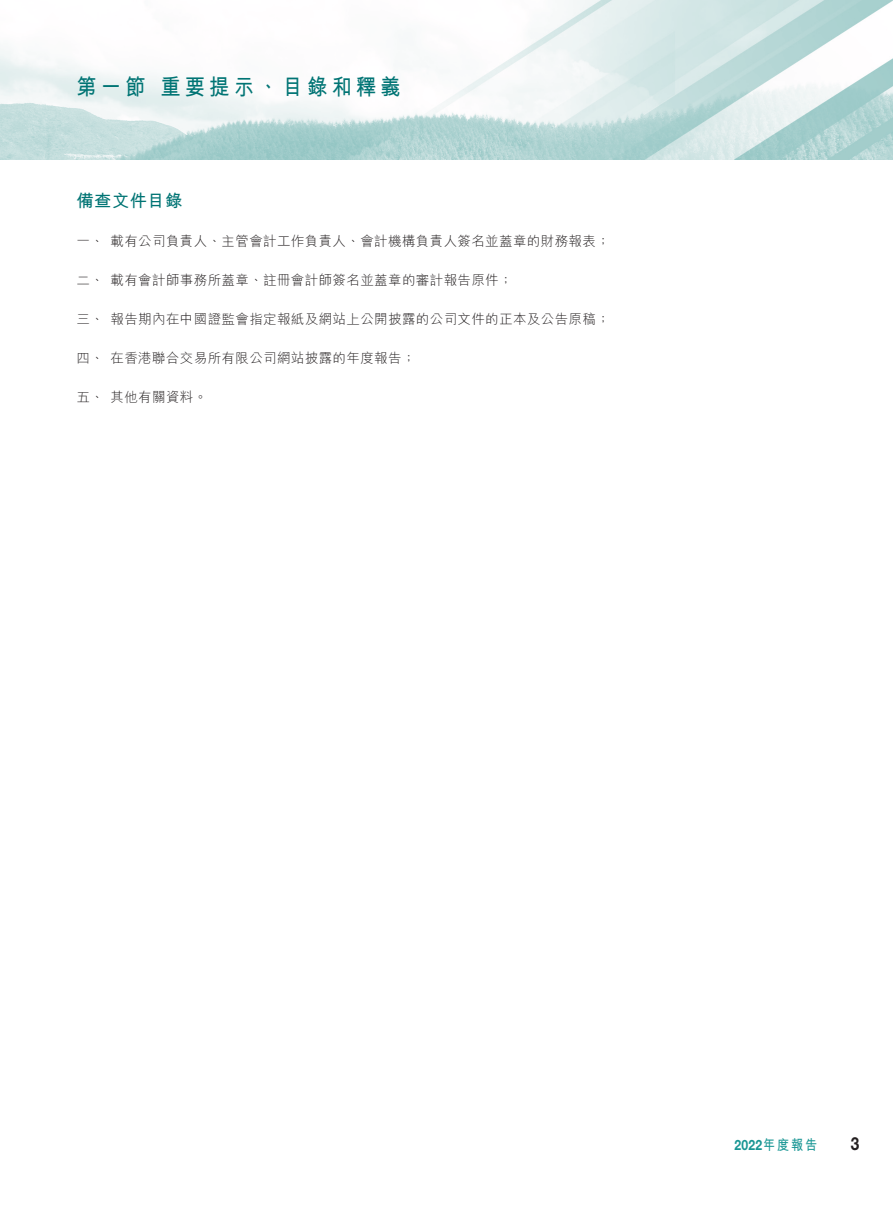
<style>
.page{position:relative;width:893px;height:1212px;background:#fff}
.page>*{position:absolute;margin:0;border:0;box-sizing:border-box;transform-origin:0 0}
.t1{font:700 22.5px "M Hei HK";letter-spacing:.21em;color:#007474;scale:.9 1}
.t2{font:700 18px "Helvetica Neue LT Std";color:#231f20;scale:.85 1}
.t3{font:700 17.25px "M Hei HK";letter-spacing:.03em;color:#007474}
.t4{font:700 14.25px "Helvetica Neue LT Std";color:#199694;scale:.85 1}
.t5{font:300 13.5px "M Hei HK";letter-spacing:.03em;color:#231f20}
.s1{font-family:"M Hei HK"}
</style>
<div class="page">
<img style="left:0;top:0;width:893px;height:159px">
<h1 class="t1" style="left:76px;top:71px;width:362px">第一節 重要提示、目錄和釋義</h1>
<p class="t3" style="left:77px;top:188px;width:107px">備查文件目錄</p>
<p class="t5" style="left:77px;top:234px;width:535px">一、載有公司負責人、主管會計工作負責人、會計機構負責人簽名並蓋章的財務報表；</p>
<p class="t5" style="left:77px;top:273px;width:438px">二、載有會計師事務所蓋章、註冊會計師簽名並蓋章的審計報告原件；</p>
<p class="t5" style="left:77px;top:312px;width:535px">三、報告期內在中國證監會指定報紙及網站上公開披露的公司文件的正本及公告原稿；</p>
<p class="t5" style="left:77px;top:351px;width:340px">四、在香港聯合交易所有限公司網站披露的年度報告；</p>
<p class="t5" style="left:77px;top:390px;width:132px">五、其他有關資料。</p>
<p class="t4" style="left:734px;top:1136px;width:99px">2022<span class="s1">年度報告</span></p>
<h2 class="t2" style="left:851px;top:1133px;width:12px">3</h2>
</div>
